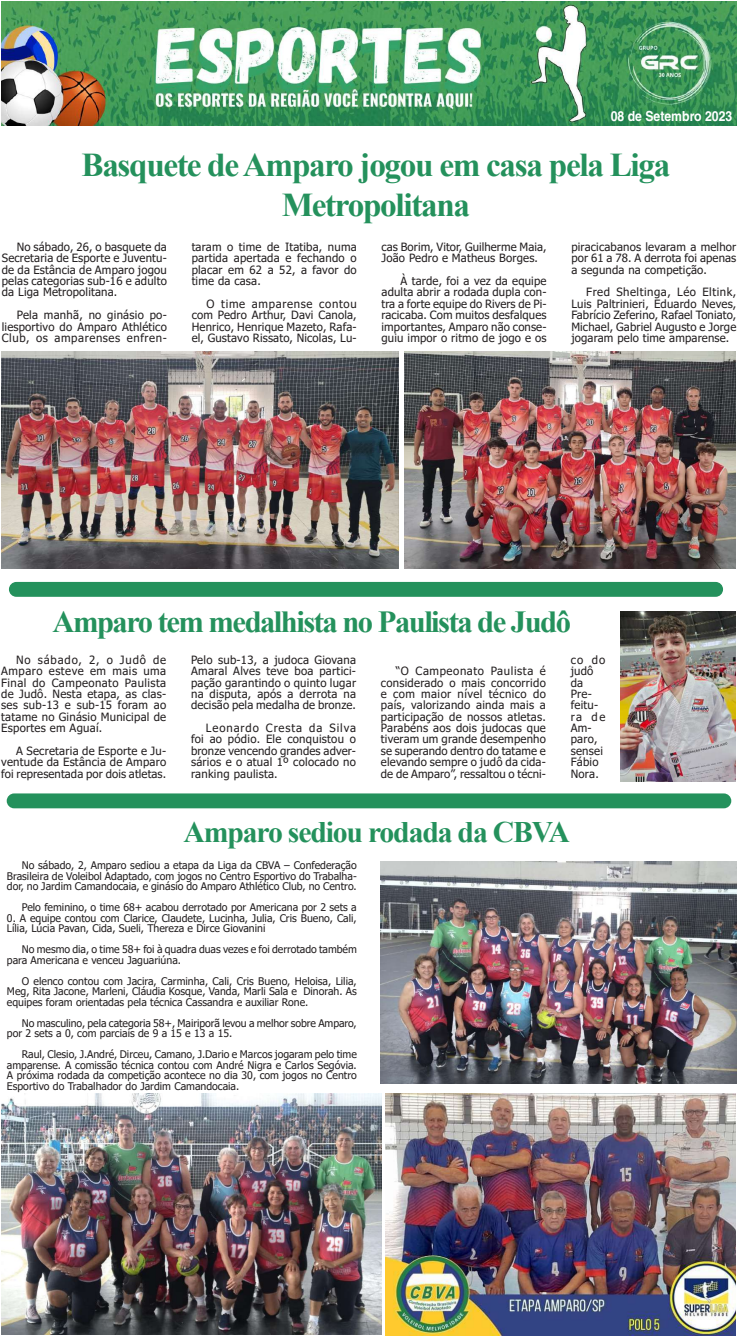
<style>
.page{position:relative;width:737px;height:1340px;background:#fff}
.page>*{position:absolute;margin:0;border:0;box-sizing:border-box;transform-origin:0 0}
.t1{font:700 33.25px/39.4px "Times New Roman";letter-spacing:-.04em;color:#24915c;text-align:center}
.t2{font:700 30.62px "Times New Roman";letter-spacing:-.05em;color:#24915c}
.t3{font:700 29.75px "Times New Roman";letter-spacing:-.04em;color:#24915c}
.t4{font:700 13.91px "Helvetica";color:#fff;scale:.88 1}
.t5{font:11.38px/11.4px "Tahoma";letter-spacing:.015em;color:#231f20;text-align:justify}
.t6{font:10.5px/10.5px "Tahoma";color:#231f20;text-align:justify}
</style>
<div class="page">
<img style="left:1px;top:1px;width:736px;height:125px">
<div style="left:9px;top:582px;width:714px;height:15px;background:#24915c;border-radius:7px"></div>
<div style="left:7px;top:793px;width:724px;height:15px;background:#24915c;border-radius:7px"></div>
<img style="left:1px;top:352px;width:397px;height:216px">
<img style="left:404px;top:352px;width:331px;height:216px">
<img style="left:621px;top:611px;width:114px;height:170px">
<img style="left:381px;top:861px;width:356px;height:222px">
<img style="left:1px;top:1093px;width:380px;height:241px">
<img style="left:385px;top:1093px;width:350px;height:242px">
<p class="t4" style="left:610px;top:108px;width:140px">08 de Setembro 2023</p>
<h1 class="t1" style="left:81px;top:145px;width:590px">Basquete de Amparo jogou em casa pela Liga<br>Metropolitana</h1>
<p class="t5" style="left:2px;top:242px;width:166px;text-indent:15px">No sábado, 26, o basquete da Secretaria de Esporte e Juventu&shy;de da Estância de Amparo jogou pelas categorias sub-16 e adulto da Liga Metropolitana.</p>
<p class="t5" style="left:2px;top:310px;width:166px;text-indent:15px">Pela manhã, no ginásio po&shy;liesportivo do Amparo Athlético Club, os amparenses enfren-</p>
<p class="t5" style="left:192px;top:242px;width:166px">taram o time de Itatiba, numa partida apertada e fechando o placar em 62 a 52, a favor do time da casa.</p>
<p class="t5" style="left:192px;top:298px;width:166px;text-indent:15px">O time amparense contou com Pedro Arthur, Davi Canola, Henrico, Henrique Mazeto, Rafa&shy;el, Gustavo Rissato, Nicolas, Lu-</p>
<p class="t5" style="left:381px;top:242px;width:166px">cas Borim, Vitor, Guilherme Maia,<br>João Pedro e Matheus Borges.</p>
<p class="t5" style="left:381px;top:276px;width:166px;text-indent:19px">À tarde, foi a vez da equipe adulta abrir a rodada dupla con&shy;tra a forte equipe do Rivers de Pi&shy;racicaba. Com muitos desfalques importantes, Amparo não conse&shy;guiu impor o ritmo de jogo e os</p>
<p class="t5" style="left:571px;top:242px;width:166px">piracicabanos levaram a melhor por 61 a 78. A derrota foi apenas a segunda na competição.</p>
<p class="t5" style="left:571px;top:287px;width:166px;text-indent:15px">Fred Sheltinga, Léo Eltink, Luis Paltrinieri, Eduardo Neves, Fabrício Zeferino, Rafael Toniato, Michael, Gabriel Augusto e Jorge jogaram pelo time amparense.</p>
<h2 class="t2" style="left:52px;top:600px;width:520px">Amparo tem medalhista no Paulista de Judô</h2>
<p class="t5" style="left:1px;top:654px;width:166px;text-indent:15px">No sábado, 2, o Judô de Amparo esteve em mais uma Final do Campeonato Paulista de Judô. Nesta etapa, as clas&shy;ses sub-13 e sub-15 foram ao tatame no Ginásio Municipal de Esportes em Aguaí.</p>
<p class="t5" style="left:1px;top:745px;width:166px;text-indent:15px">A Secretaria de Esporte e Ju&shy;ventude da Estância de Amparo foi representada por dois atletas.</p>
<p class="t5" style="left:191px;top:654px;width:166px">Pelo sub-13, a judoca Giovana Amaral Alves teve boa partici&shy;pação garantindo o quinto lugar na disputa, após a derrota na decisão pela medalha de bronze.</p>
<p class="t5" style="left:191px;top:723px;width:166px;text-indent:15px">Leonardo Cresta da Silva foi ao pódio. Ele conquistou o bronze vencendo grandes adver&shy;sários e o atual 1º colocado no ranking paulista.</p>
<p class="t5" style="left:381px;top:666px;width:166px;text-indent:15px">“O Campeonato Paulista é considerado o mais concorrido e com maior nível técnico do país, valorizando ainda mais a participação de nossos atletas.<br>Parabéns aos dois judocas que tiveram um grande desempenho se superando dentro do tatame e elevando sempre o judô da cida&shy;de de Amparo”, ressaltou o técni-</p>
<p class="t5" style="left:570px;top:654px;width:36px;text-align:left">co do judô da<br>Pre&shy;feitu&shy;ra de<br>Am&shy;paro, sensei<br>Fábio<br>Nora.</p>
<h3 class="t3" style="left:184px;top:810px;width:388px">Amparo sediou rodada da CBVA</h3>
<p class="t6" style="left:7px;top:860px;width:351px;text-indent:15px">No sábado, 2, Amparo sediou a etapa da Liga da CBVA – Confederação Brasileira de Voleibol Adaptado, com jogos no Centro Esportivo do Trabalha&shy;dor, no Jardim Camandocaia, e ginásio do Amparo Athlético Club, no Centro.</p>
<p class="t6" style="left:22px;top:902px;width:336px">Pelo feminino, o time 68+ acabou derrotado por Americana por 2 sets a</p>
<p class="t6" style="left:7px;top:913px;width:351px">0. A equipe contou com Clarice, Claudete, Lucinha, Julia, Cris Bueno, Cali,<br>Lília, Lúcia Pavan, Cida, Sueli, Thereza e Dirce Giovanini</p>
<p class="t6" style="left:7px;top:944px;width:351px;text-indent:15px">No mesmo dia, o time 58+ foi à quadra duas vezes e foi derrotado também para Americana e venceu Jaguariúna.</p>
<p class="t6" style="left:7px;top:976px;width:351px;text-indent:15px">O elenco contou com Jacira, Carminha, Cali, Cris Bueno, Heloisa, Lilia, Meg, Rita Jacone, Marleni, Cláudia Kosque, Vanda, Marli Sala e Dinorah. As equipes foram orientadas pela técnica Cassandra e auxiliar Rone.</p>
<p class="t6" style="left:7px;top:1018px;width:351px;text-indent:15px">No masculino, pela categoria 58+, Mairiporã levou a melhor sobre Amparo, por 2 sets a 0, com parciais de 9 a 15 e 13 a 15.</p>
<p class="t6" style="left:7px;top:1049px;width:351px;text-indent:15px">Raul, Clesio, J.André, Dirceu, Camano, J.Dario e Marcos jogaram pelo time amparense. A comissão técnica contou com André Nigra e Carlos Segóvia.<br>A próxima rodada da competição acontece no dia 30, com jogos no Centro Esportivo do Trabalhador do Jardim Camandocaia.</p>
</div>
